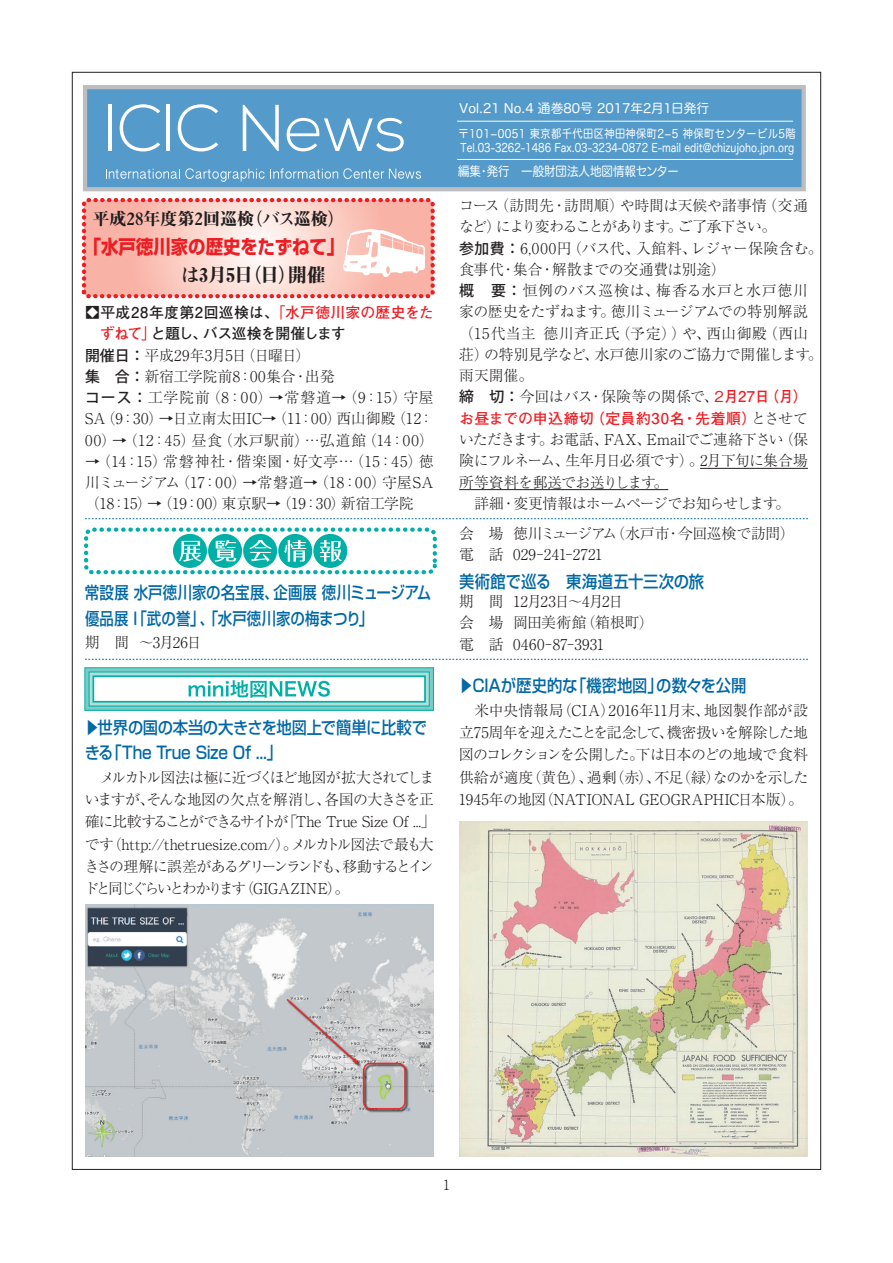
<style>
.page{position:relative;width:893px;height:1263px;background:#fff}
.page>*{position:absolute;margin:0;border:0;box-sizing:border-box;transform-origin:0 0}
.t1{font:19.2px "Shin Go Pro Bold 90 pv RKSJ H";color:#ee1d23;scale:.91 1}
.t2{font:19.2px "Midashi Min Pro MA31 90 pv RKSJ H";letter-spacing:-.05em;color:#231f20}
.t3{font:500 16.95px/25.5px "Shin Go Pro";letter-spacing:-.01em;color:#0068a5;scale:.9 1}
.t4{font:500 16.95px/25.5px "Shin Go Pro";letter-spacing:-.01em;color:#0068a5;scale:.85 1}
.t5{font:16.95px "Midashi Min Pro MA31 90 pv RKSJ H";color:#231f20}
.t6{font:300 14.85px/21.3px "Ryumin Pro";letter-spacing:-.015em;color:#231f20;text-align:justify}
.t7{font:300 14.85px/21.3px "Ryumin Pro";letter-spacing:.02em;color:#231f20}
.t8{font:300 14.85px/21.3px "Ryumin Pro";letter-spacing:-.05em;color:#231f20}
.t9{font:700 14.85px/21.3px "Futo Go B101 Pro";letter-spacing:.005em;color:#231f20}
.t10{font:700 14.85px "Futo Go B101 Pro";letter-spacing:.025em;color:#ee1d23}
.t11{font:300 13.8px "Ryumin Pro";color:#231f20}
.t12{font:12.75px "Hira Maru Pro N W4 90 pv RKSJ H";color:#fff}
.t13{font:12.75px "Hira Maru Pro N W4 90 pv RKSJ H";color:#fff;scale:.9 1}
.t14{font:11.7px/13.8px "Hira Maru Pro N W4 90 pv RKSJ H";color:#fff;scale:.87 1}
.s1{color:#ee1d23}
.s2{font-family:"Koz Go Pro";font-weight:500}
.s3{font-family:"Gothic BBB Pro";font-weight:500;color:#ee1d23}
.s4{font-family:"Futo Go B101 Pro";font-weight:700;color:#ee1d23}
.s5{font-family:"Ryumin Pro";font-weight:300;color:#231f20}
</style>
<div class="page">
<svg style="left:83px;top:85px;width:723px;height:106px;background:#5f9ec9"></svg>
<svg style="left:106px;top:168px;width:315px;height:14px;background:#70aad2"></svg>
<hr style="left:457px;top:121px;width:336px;height:1px;background:#fff">
<hr style="left:457px;top:159px;width:336px;height:1px;background:#fff">
<hr style="left:108px;top:105px;width:4px;height:46px;background:#fff">
<svg style="left:120px;top:104px;width:40px;height:47px;background:#72acd3"></svg>
<hr style="left:167px;top:105px;width:3px;height:46px;background:#fff">
<svg style="left:178px;top:104px;width:40px;height:47px;background:#73acd3"></svg>
<svg style="left:243px;top:105px;width:36px;height:46px"></svg>
<svg style="left:287px;top:118px;width:117px;height:33px"></svg>
<svg style="left:85px;top:518px;width:723px;height:1px"></svg>
<svg style="left:85px;top:659px;width:723px;height:1px"></svg>
<hr style="left:700px;top:468px;width:108px;height:1px;background:#231f20">
<hr style="left:459px;top:489px;width:209px;height:1px;background:#231f20">
<div style="left:84px;top:527px;width:353px;height:47px;border:4px dashed #00afa5;border-radius:6px"></div>
<div style="left:173px;top:534px;width:34px;height:34px;background:#00afa5;border-radius:50%"></div>
<div style="left:208px;top:534px;width:34px;height:34px;background:#00afa5;border-radius:50%"></div>
<div style="left:243px;top:534px;width:34px;height:34px;background:#00afa5;border-radius:50%"></div>
<div style="left:278px;top:534px;width:34px;height:34px;background:#00afa5;border-radius:50%"></div>
<div style="left:313px;top:534px;width:34px;height:34px;background:#00afa5;border-radius:50%"></div>
<svg style="left:179px;top:541px;width:22px;height:21px"></svg>
<svg style="left:215px;top:540px;width:21px;height:22px"></svg>
<svg style="left:249px;top:540px;width:23px;height:22px"></svg>
<svg style="left:284px;top:540px;width:22px;height:22px"></svg>
<svg style="left:320px;top:540px;width:22px;height:22px"></svg>
<svg style="left:87px;top:669px;width:345px;height:39px;background:#6ac8c3"></svg>
<div style="left:89px;top:671px;width:341px;height:35px;background:#afdedb;border:1px solid #00afa5"></div>
<div style="left:92px;top:675px;width:334px;height:28px;background:#fff;border:2px solid #00afa5"></div>
<svg style="left:188px;top:680px;width:142px;height:18px"></svg>
<img style="left:85px;top:904px;width:349px;height:252px">
<img style="left:459px;top:822px;width:349px;height:335px">
<div style="left:82px;top:198px;width:353px;height:100px;border:4px dashed #ee1d23;border-radius:4px"></div>
<svg style="left:84px;top:200px;width:349px;height:96px;background:#fac9c1"></svg>
<p class="t5" style="left:92px;top:205px;width:254px">平成28年度第2回巡検（バス巡検）</p>
<p class="t1" style="left:84px;top:232px;width:288px">「水戸徳川家の歴史をたずねて」</p>
<p class="t2" style="left:92px;top:260px;width:235px">　　　　 は3月5日（日）開催</p>
<p class="t9" style="left:100px;top:300px;width:335px;text-indent:-15px">▪平成28年度第2回巡検は、<span class="s1">「水戸徳川家の歴史をたずねて」</span>と題し、バス巡検を開催します</p>
<p class="t7" style="left:85px;top:343px;width:350px"><span class="s2">開催日：</span>平成29年3月5日（日曜日）<br><span class="s2">集　合：</span>新宿工学院前8：00集合・出発<br><span class="s2">コース：</span>工学院前（8：00）→常磐道→（9：15）守屋<br>SA（9：30）→日立南太田IC→（11：00）西山御殿（12：<br>00）→（12：45）昼食（水戸駅前）…弘道館（14：00）</p>
<p class="t6" style="left:85px;top:449px;width:350px">→（14：15）常磐神社・偕楽園・好文亭…（15：45）徳川ミュージアム（17：00）→常磐道→（18：00）守屋SA（18：15）→（19：00）東京駅→（19：30）新宿工学院</p>
<p class="t4" style="left:85px;top:578px;width:409px">常設展 水戸徳川家の名宝展、企画展 徳川ミュージアム優品展 I「武の誉」、「水戸徳川家の梅まつり」</p>
<p class="t6" style="left:85px;top:631px;width:118px">期　間 〜3月26日</p>
<p class="t3" style="left:84px;top:712px;width:382px">▶世界の国の本当の大きさを地図上で簡単に比較できる「The True Size Of ...」</p>
<p class="t6" style="left:84px;top:765px;width:353px;line-height:22.4px">　メルカトル図法は極に近づくほど地図が拡大されてしまいますが、そんな地図の欠点を解消し、各国の大きさを正確に比較することができるサイトが「The True Size Of ...」です（http://thetruesize.com/）。メルカトル図法で最も大きさの理解に誤差があるグリーンランドも、移動するとインドと同じぐらいとわかります（GIGAZINE）。</p>
<p class="t12" style="left:459px;top:97px;width:251px">Vol.21 No.4 通巻80号 2017年2月1日発行</p>
<p class="t14" style="left:459px;top:126px;width:389px">〒101-0051 東京都千代田区神田神保町2-5 神保町センタービル5階<br>Tel.03-3262-1486 Fax.03-3234-0872 E-mail edit@chizujoho.jpn.org</p>
<p class="t13" style="left:458px;top:161px;width:247px">編集・発行　一般財団法人地図情報センター</p>
<p class="t6" style="left:459px;top:194px;width:365px;text-align:left">コース（訪問先・訪問順）や時間は天候や諸事情（交通など）により変わることがあります。ご了承下さい。<br><span class="s2">参加費：</span>6,000円（バス代、入館料、レジャー保険含む。食事代・集合・解散までの交通費は別途）<br><span class="s2">概　要：</span>恒例のバス巡検は、梅香る水戸と水戸徳川家の歴史をたずねます。徳川ミュージアムでの特別解説（15代当主 德川斉正氏（予定））や、西山御殿（西山荘）の特別見学など、水戸徳川家のご協力で開催します。雨天開催。<br><span class="s2">締　切：</span>今回はバス・保険等の関係で、<span class="s3">2</span><span class="s4">月27日（月）</span></p>
<p class="t10" style="left:459px;top:406px;width:350px">お昼までの申込締切（定員約30名・先着順）<span class="s5">とさせて</span></p>
<p class="t8" style="left:459px;top:428px;width:350px">いただきます。お電話、FAX、Emailでご連絡下さい（保険にフルネーム、生年月日必須です）。2月下旬に集合場所等資料を郵送でお送りします。<br>　詳細・変更情報はホームページでお知らせします。</p>
<p class="t6" style="left:459px;top:522px;width:337px">会　場 徳川ミュージアム（水戸市・今回巡検で訪問）電　話 029−241−2721</p>
<p class="t3" style="left:459px;top:566px;width:274px">美術館で巡る　東海道五十三次の旅</p>
<p class="t6" style="left:459px;top:590px;width:196px;text-align:left">期　間 12月23日〜4月2日<br>会　場 岡田美術館（箱根町）電　話 0460−87−3931</p>
<p class="t3" style="left:458px;top:671px;width:321px">▶CIAが歴史的な「機密地図」の数々を公開</p>
<p class="t6" style="left:459px;top:698px;width:351px;line-height:22.4px">　米中央情報局（CIA）2016年11月末、地図製作部が設立75周年を迎えたことを記念して、機密扱いを解除した地図のコレクションを公開した。下は日本のどの地域で食料供給が適度（黄色）、過剰（赤）、不足（緑）なのかを示した1945年の地図（NATIONAL GEOGRAPHIC日本版）。</p>
<p class="t11" style="left:443px;top:1174px;width:8px">1</p>
</div>
